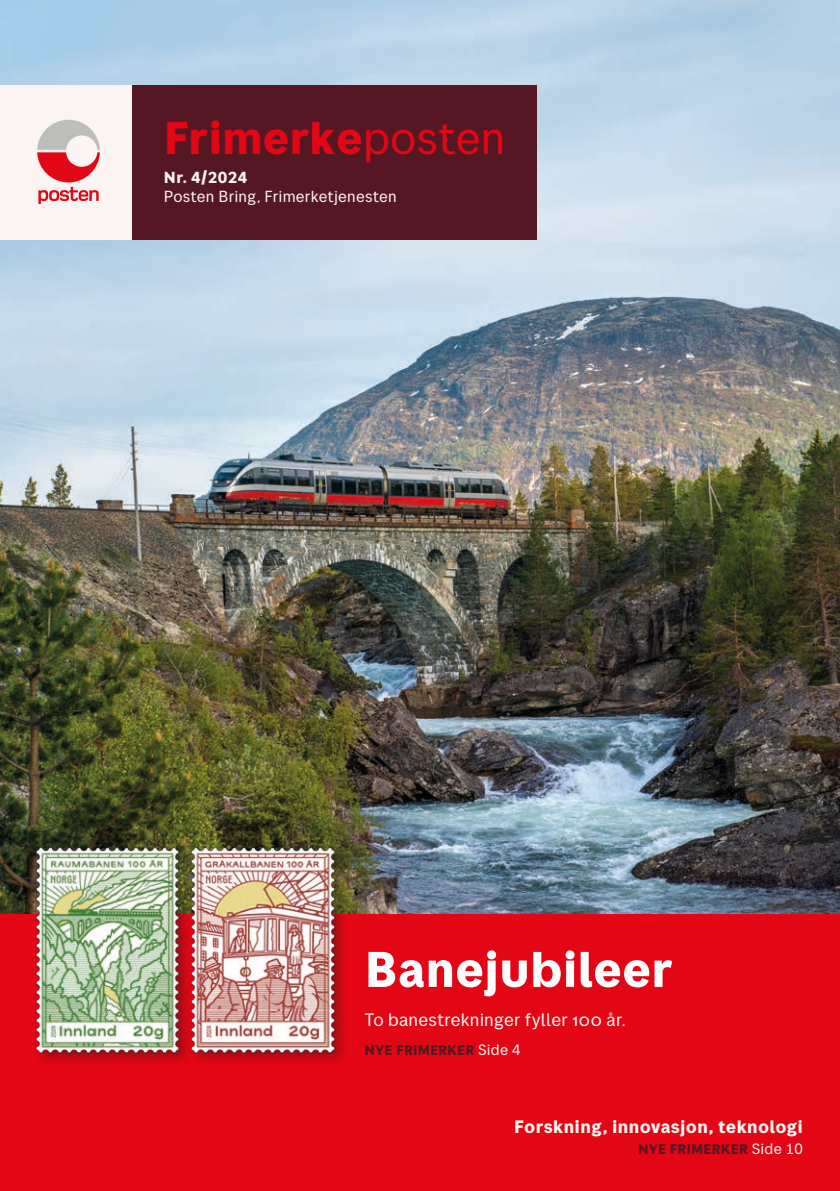
<style>
.page{position:relative;width:840px;height:1191px;background:#fff}
.page>*{position:absolute;margin:0;border:0;box-sizing:border-box;transform-origin:0 0}
.Hovedsak_heading{font:700 50px "Posten Sans";color:#fff}
.Overskrift__4_hvit{font:700 46px "Posten Sans";color:#e30614}
.Småsak_overskrift{font:700 18px "Posten Sans";letter-spacing:.015em;color:#fbf4f3}
.Hovedsak_ingress{font:18px "Posten Sans";letter-spacing:.005em;color:#fbf4f3}
.Bladtekst{font:16px "Posten Sans";letter-spacing:.01em;color:#fbf4f3}
.Bladtekst-2{font:700 16px "Posten Sans";color:#fbf4f3}
.Nye_frimerker_småsak{font:700 14px "Posten Sans";color:#551724}
.Nye_frimerker_hovedsak{font:700 14px "Posten Sans";color:#551724}
.s1{font-weight:400}
.s2{font-weight:400;font-size:15px;color:#fbf4f3}
</style>
<div class="page">
<img style="left:0;top:0;width:839px;height:914px">
<div style="left:0;top:914px;width:839px;height:277px;background:#e30614"></div>
<img style="left:22px;top:833px;width:156px;height:229px">
<img style="left:178px;top:833px;width:170px;height:229px">
<div style="left:132px;top:85px;width:404px;height:155px;background:#551724"></div>
<div style="left:0;top:85px;width:132px;height:155px;background:#fbf4f3"></div>
<svg style="left:37px;top:119px;width:63px;height:84px"></svg>
<p class="Overskrift__4_hvit" style="left:164px;top:110px;width:343px">Frimerke<span class="s1">posten</span></p>
<p class="Bladtekst-2" style="left:164px;top:167px;width:85px">Nr. 4/2024</p>
<p class="Bladtekst" style="left:164px;top:186px;width:234px">Posten Bring, Frimerketjenesten</p>
<p class="Hovedsak_heading" style="left:364px;top:939px;width:310px">Banejubileer</p>
<p class="Hovedsak_ingress" style="left:364px;top:1008px;width:262px">To banestrekninger fyller 100 år.</p>
<p class="Nye_frimerker_hovedsak" style="left:364px;top:1041px;width:158px">NYE FRIMERKER <span class="s2">Side 4</span></p>
<p class="Småsak_overskrift" style="left:514px;top:1116px;width:290px">Forskning, innovasjon, teknologi</p>
<p class="Nye_frimerker_småsak" style="left:637px;top:1140px;width:166px">NYE FRIMERKER <span class="s2">Side 10</span></p>
</div>
